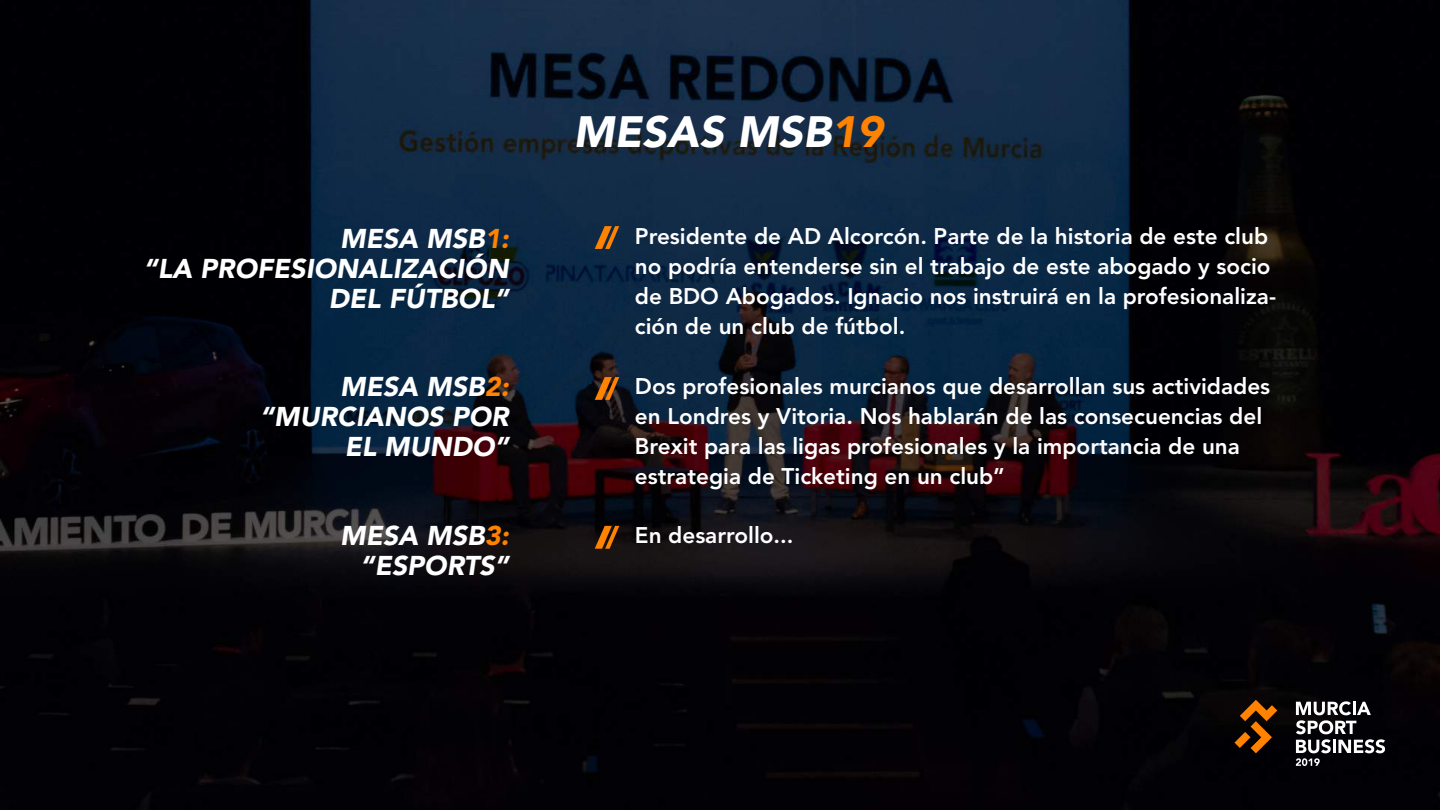
<style>
.page{position:relative;width:1440px;height:810px;background:#fff}
.page>*{position:absolute;margin:0;border:0;box-sizing:border-box;transform-origin:0 0}
.t1{font:italic 900 43.5px "Avenir LT Std";color:#fff}
.t2{font:italic 900 27px/30px "Avenir LT Std";color:#fff;text-align:right}
.t3{font:800 22.5px/30px "Avenir LT Std";color:#fff}
.s1{color:#ff8200}
</style>
<div class="page">
<img style="left:0;top:0;width:1440px;height:810px">
<svg style="left:1234px;top:700px;width:43px;height:53px"></svg>
<svg style="left:1296px;top:701px;width:89px;height:65px"></svg>
<svg style="left:595px;top:526px;width:24px;height:23px"></svg>
<svg style="left:595px;top:377px;width:24px;height:23px"></svg>
<svg style="left:595px;top:226px;width:24px;height:23px"></svg>
<h1 class="t1" style="left:574px;top:106px;width:311px">MESAS MSB<span class="s1">19</span></h1>
<p class="t2" style="left:144px;top:224px;width:366px">MESA MSB<span class="s1">1:<br></span>“LA PROFESIONALIZACIÓN<br>DEL FÚTBOL”</p>
<p class="t3" style="left:635px;top:221px;width:643px">Presidente de AD Alcorcón. Parte de la historia de este club no podría entenderse sin el trabajo de este abogado y socio de BDO Abogados. Ignacio nos instruirá en la profesionaliza&shy;ción de un club de fútbol.</p>
<p class="t2" style="left:260px;top:372px;width:250px">MESA MSB<span class="s1">2: </span>“MURCIANOS POR<br>EL MUNDO”</p>
<p class="t2" style="left:340px;top:520px;width:170px">MESA MSB<span class="s1">3: </span>“ESPORTS”</p>
<p class="t3" style="left:635px;top:371px;width:637px">Dos profesionales murcianos que desarrollan sus actividades en Londres y Vitoria. Nos hablarán de las consecuencias del Brexit para las ligas profesionales y la importancia de una estrategia de Ticketing en un club”</p>
<p class="t3" style="left:635px;top:520px;width:160px">En desarrollo...</p>
</div>
